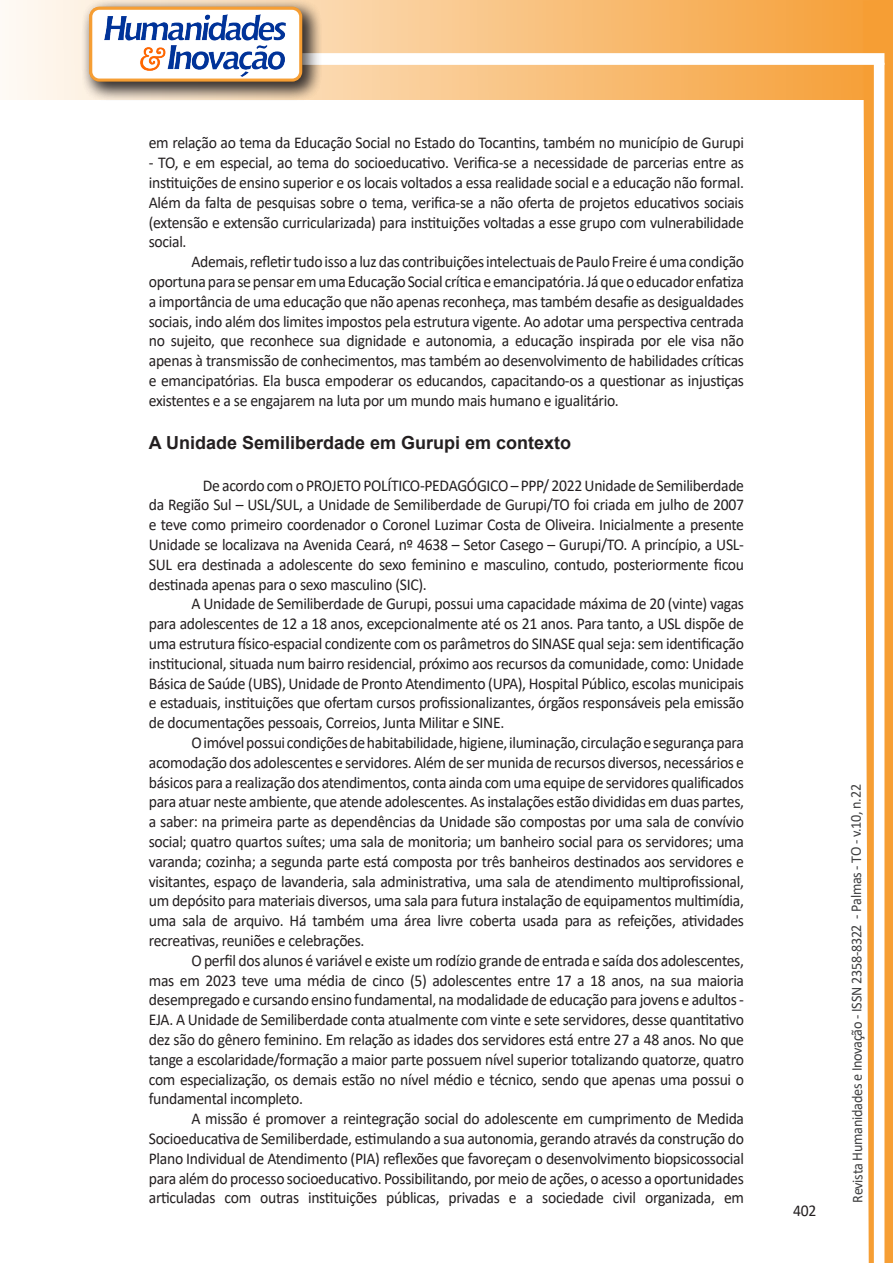
<style>
.page{position:relative;width:893px;height:1263px;background:#fff}
.page>*{position:absolute;margin:0;border:0;box-sizing:border-box;transform-origin:0 0}
.t1{font:700 18px "Arial";color:#231f20}
.texto{font:16.5px/19.8px "Calibri";letter-spacing:-.02em;color:#231f20;text-align:justify;scale:.95 1}
.t2{font:15px "Calibri";letter-spacing:-.025em;color:#3e3e3f;scale:.95 1}
</style>
<div class="page">
<svg style="left:5px;top:0;width:858px;height:100px;background:#f9c484"></svg>
<div style="left:302px;top:53px;width:582px;height:12px;background:#fff;border:2px solid #fff"></div>
<svg style="left:863px;top:0;width:30px;height:1263px"></svg>
<div style="left:81px;top:0;width:241px;height:102px;background:#231f20;opacity:.75"></div>
<div style="left:91px;top:8px;width:210px;height:72px;background:#fff;border-radius:9px"></div>
<img style="left:104px;top:14px;width:181px;height:62px">
<div style="left:89px;top:7px;width:213px;height:75px;border:3px solid #f69e34;border-radius:9px"></div>
<p class="texto" style="left:149px;top:133px;width:628px">em relação ao tema da Educação Social no Estado do Tocantins, também no município de Gurupi</p>
<p class="texto" style="left:149px;top:152px;width:628px">- TO, e em especial, ao tema do socioeducativo. Verifica-se a necessidade de parcerias entre as instituições de ensino superior e os locais voltados a essa realidade social e a educação não formal.<br>Além da falta de pesquisas sobre o tema, verifica-se a não oferta de projetos educativos sociais (extensão e extensão curricularizada) para instituições voltadas a esse grupo com vulnerabilidade social.</p>
<p class="texto" style="left:149px;top:251px;width:628px;text-indent:43px">Ademais, refletir tudo isso a luz das contribuições intelectuais de Paulo Freire é uma condição oportuna para se pensar em uma Educação Social crítica e emancipatória. Já que o educador enfatiza a importância de uma educação que não apenas reconheça, mas também desafie as desigualdades sociais, indo além dos limites impostos pela estrutura vigente. Ao adotar uma perspectiva centrada no sujeito, que reconhece sua dignidade e autonomia, a educação inspirada por ele visa não apenas à transmissão de conhecimentos, mas também ao desenvolvimento de habilidades críticas e emancipatórias. Ela busca empoderar os educandos, capacitando-os a questionar as injustiças existentes e a se engajarem na luta por um mundo mais humano e igualitário.</p>
<p class="t1" style="left:149px;top:430px;width:424px">A Unidade Semiliberdade em Gurupi em contexto</p>
<p class="texto" style="left:149px;top:475px;width:628px;text-indent:54px">De acordo com o PROJETO POLÍTICO-PEDAGÓGICO – PPP/ 2022 Unidade de Semiliberdade da Região Sul – USL/SUL, a Unidade de Semiliberdade de Gurupi/TO foi criada em julho de 2007 e teve como primeiro coordenador o Coronel Luzimar Costa de Oliveira. Inicialmente a presente Unidade se localizava na Avenida Ceará, nº 4638 – Setor Casego – Gurupi/TO. A princípio, a USL-SUL era destinada a adolescente do sexo feminino e masculino, contudo, posteriormente ficou destinada apenas para o sexo masculino (SIC).</p>
<p class="texto" style="left:149px;top:593px;width:628px;text-indent:43px">A Unidade de Semiliberdade de Gurupi, possui uma capacidade máxima de 20 (vinte) vagas para adolescentes de 12 a 18 anos, excepcionalmente até os 21 anos. Para tanto, a USL dispõe de uma estrutura físico-espacial condizente com os parâmetros do SINASE qual seja: sem identificação institucional, situada num bairro residencial, próximo aos recursos da comunidade, como: Unidade Básica de Saúde (UBS), Unidade de Pronto Atendimento (UPA), Hospital Público, escolas municipais e estaduais, instituições que ofertam cursos profissionalizantes, órgãos responsáveis pela emissão de documentações pessoais, Correios, Junta Militar e SINE.</p>
<p class="texto" style="left:149px;top:732px;width:628px;text-indent:43px">O imóvel possui condições de habitabilidade, higiene, iluminação, circulação e segurança para acomodação dos adolescentes e servidores. Além de ser munida de recursos diversos, necessários e básicos para a realização dos atendimentos, conta ainda com uma equipe de servidores qualificados para atuar neste ambiente, que atende adolescentes. As instalações estão divididas em duas partes, a saber: na primeira parte as dependências da Unidade são compostas por uma sala de convívio social; quatro quartos suítes; uma sala de monitoria; um banheiro social para os servidores; uma varanda; cozinha; a segunda parte está composta por três banheiros destinados aos servidores e visitantes, espaço de lavanderia, sala administrativa, uma sala de atendimento multiprofissional, um depósito para materiais diversos, uma sala para futura instalação de equipamentos multimídia, uma sala de arquivo. Há também uma área livre coberta usada para as refeições, atividades recreativas, reuniões e celebrações.</p>
<p class="texto" style="left:149px;top:950px;width:628px;text-indent:43px">O perfil dos alunos é variável e existe um rodízio grande de entrada e saída dos adolescentes, mas em 2023 teve uma média de cinco (5) adolescentes entre 17 a 18 anos, na sua maioria desempregado e cursando ensino fundamental, na modalidade de educação para jovens e adultos - EJA. A Unidade de Semiliberdade conta atualmente com vinte e sete servidores, desse quantitativo dez são do gênero feminino. Em relação as idades dos servidores está entre 27 a 48 anos. No que tange a escolaridade/formação a maior parte possuem nível superior totalizando quatorze, quatro com especialização, os demais estão no nível médio e técnico, sendo que apenas uma possui o fundamental incompleto.</p>
<p class="texto" style="left:149px;top:1108px;width:628px;text-indent:43px">A missão é promover a reintegração social do adolescente em cumprimento de Medida Socioeducativa de Semiliberdade, estimulando a sua autonomia, gerando através da construção do Plano Individual de Atendimento (PIA) reflexões que favoreçam o desenvolvimento biopsicossocial para além do processo socioeducativo. Possibilitando, por meio de ações, o acesso a oportunidades articuladas com outras instituições públicas, privadas e a sociedade civil organizada, em</p>
<p class="texto" style="left:793px;top:1200px;width:26px">402</p>
<p class="t2" style="left:846px;top:1203px;width:442px;rotate:-90deg">Revista Humanidades e Inovação - ISSN 2358-8322 - Palmas - TO - v.10, n.22</p>
</div>
